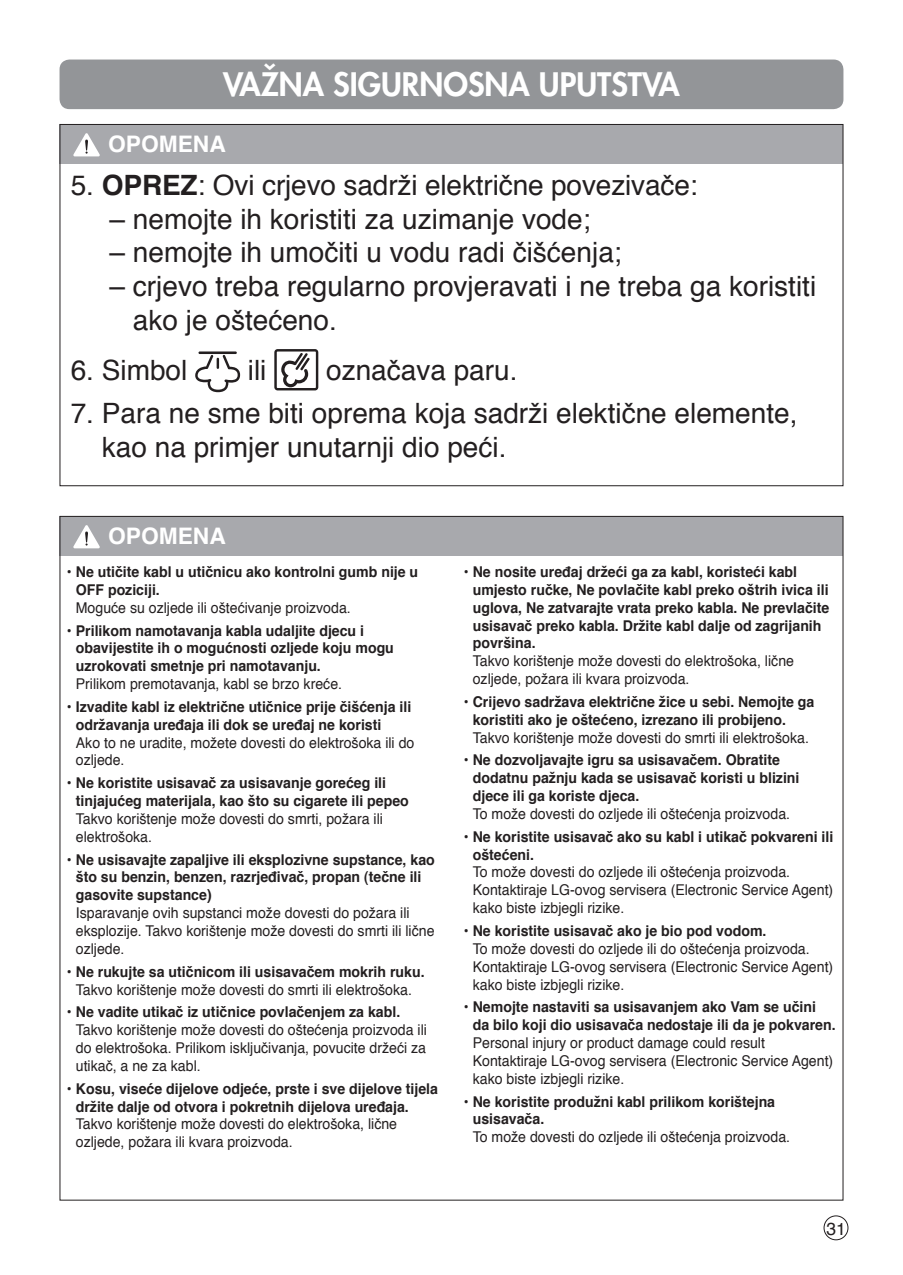
<style>
.page{position:relative;width:903px;height:1275px;background:#fff}
.page>*{position:absolute;margin:0;border:0;box-sizing:border-box;transform-origin:0 0}
.t1{font:800 31.5px "Futura";color:#fff}
.t2{font:28px/33.6px "Helvetica";color:#231f20}
.t3{font:700 22.75px "Helvetica";color:#fff}
.t4{font:17.5px "Helvetica";color:#231f20}
.t5{font:700 14.88px/17.8px "Helvetica";color:#231f20;scale:.95 1}
.t6{font:14.88px/17.8px "Helvetica";color:#231f20;scale:.95 1}
.s1{font-weight:700}
</style>
<div class="page">
<div style="left:823px;top:1215px;width:25px;height:25px;border:1px solid #231f20;border-radius:50%"></div>
<div style="left:60px;top:60px;width:783px;height:49px;background:#939598;border-radius:10px"></div>
<div style="left:60px;top:516px;width:783px;height:40px;background:#a8a9ad"></div>
<svg style="left:73px;top:525px;width:27px;height:23px"></svg>
<div style="left:60px;top:124px;width:783px;height:40px;background:#a8a9ad"></div>
<svg style="left:73px;top:133px;width:27px;height:23px"></svg>
<hr style="left:198px;top:351px;width:39px;height:3px;background:#231f20">
<svg style="left:195px;top:355px;width:45px;height:37px"></svg>
<svg style="left:274px;top:349px;width:44px;height:41px"></svg>
<h1 class="t1" style="left:223px;top:64px;width:458px">VAŽNA SIGURNOSNA UPUTSTVA</h1>
<h3 class="t3" style="left:108px;top:124px;width:119px">OPOMENA</h3>
<h2 class="t2" style="left:71px;top:168px;width:628px">5. <span class="s1">OPREZ</span>: Ovi crjevo sadrži električne povezivače:</h2>
<h2 class="t2" style="left:110px;top:201px;width:482px">– nemojte ih koristiti za uzimanje vode;</h2>
<h2 class="t2" style="left:110px;top:235px;width:513px">– nemojte ih umočiti u vodu radi čišćenja;</h2>
<h2 class="t2" style="left:133px;top:269px;width:685px;text-indent:-23px">– crjevo treba regularno provjeravati i ne treba ga koristiti ako je oštećeno.</h2>
<h2 class="t2" style="left:71px;top:352px;width:118px">6. Simbol</h2>
<h2 class="t2" style="left:248px;top:352px;width:20px">ili</h2>
<h2 class="t2" style="left:326px;top:352px;width:193px">označava paru.</h2>
<h2 class="t2" style="left:102px;top:396px;width:697px;text-indent:-31px">7. Para ne sme biti oprema koja sadrži elektične elemente, kao na primjer unutarnji dio peći.</h2>
<h3 class="t3" style="left:108px;top:516px;width:119px">OPOMENA</h3>
<p class="t5" style="left:76px;top:562px;width:362px;text-indent:-9px">• Ne utičite kabl u utičnicu ako kontrolni gumb nije u<br>OFF poziciji.</p>
<p class="t6" style="left:76px;top:598px;width:291px">Moguće su ozljede ili oštećivanje proizvoda.</p>
<p class="t5" style="left:76px;top:621px;width:336px;text-indent:-9px">• Prilikom namotavanja kabla udaljite djecu i obavijestite ih o mogućnosti ozljede koju mogu uzrokovati smetnje pri namotavanju.</p>
<p class="t6" style="left:76px;top:674px;width:282px">Prilikom premotavanja, kabl se brzo kreće.</p>
<p class="t5" style="left:76px;top:697px;width:355px;text-indent:-9px">• Izvadite kabl iz električne utičnice prije čišćenja ili održavanja uređaja ili dok se uređaj ne koristi</p>
<p class="t6" style="left:76px;top:733px;width:358px">Ako to ne uradite, možete dovesti do elektrošoka ili do ozljede.</p>
<p class="t5" style="left:76px;top:773px;width:352px;text-indent:-9px">• Ne koristite usisavač za usisavanje gorećeg ili tinjajućeg materijala, kao što su cigarete ili pepeo</p>
<p class="t6" style="left:76px;top:809px;width:325px">Takvo korištenje može dovesti do smrti, požara ili elektrošoka.</p>
<p class="t5" style="left:76px;top:850px;width:379px;text-indent:-9px">• Ne usisavajte zapaljive ili eksplozivne supstance, kao što su benzin, benzen, razrjeđivač, propan (tečne ili gasovite supstance)</p>
<p class="t6" style="left:76px;top:903px;width:379px">Isparavanje ovih supstanci može dovesti do požara ili eksplozije. Takvo korištenje može dovesti do smrti ili lične ozljede.</p>
<p class="t5" style="left:67px;top:962px;width:378px">• Ne rukujte sa utičnicom ili usisavačem mokrih ruku.</p>
<p class="t6" style="left:76px;top:980px;width:355px">Takvo korištenje može dovesti do smrti ili elektrošoka.</p>
<p class="t5" style="left:67px;top:1002px;width:352px">• Ne vadite utikač iz utičnice povlačenjem za kabl.</p>
<p class="t6" style="left:76px;top:1020px;width:371px;text-align:justify">Takvo korištenje može dovesti do oštećenja proizvoda ili do elektrošoka. Prilikom isključivanja, povucite držeći za utikač, a ne za kabl.</p>
<p class="t5" style="left:76px;top:1079px;width:383px;text-indent:-9px">• Kosu, viseće dijelove odjeće, prste i sve dijelove tijela držite dalje od otvora i pokretnih dijelova uređaja.</p>
<p class="t6" style="left:76px;top:1115px;width:340px">Takvo korištenje može dovesti do elektrošoka, lične ozljede, požara ili kvara proizvoda.</p>
<p class="t5" style="left:473px;top:562px;width:377px;text-indent:-9px">• Ne nosite uređaj držeći ga za kabl, koristeći kabl umjesto ručke, Ne povlačite kabl preko oštrih ivica ili uglova, Ne zatvarajte vrata preko kabla. Ne prevlačite usisavač preko kabla. Držite kabl dalje od zagrijanih površina.</p>
<p class="t6" style="left:473px;top:652px;width:340px">Takvo korištenje može dovesti do elektrošoka, lične ozljede, požara ili kvara proizvoda.</p>
<p class="t5" style="left:473px;top:692px;width:361px;text-indent:-9px">• Crijevo sadržava električne žice u sebi. Nemojte ga koristiti ako je oštećeno, izrezano ili probijeno.</p>
<p class="t6" style="left:473px;top:728px;width:355px">Takvo korištenje može dovesti do smrti ili elektrošoka.</p>
<p class="t5" style="left:473px;top:750px;width:345px;text-indent:-9px">• Ne dozvoljavajte igru sa usisavačem. Obratite dodatnu pažnju kada se usisavač koristi u blizini djece ili ga koriste djeca.</p>
<p class="t6" style="left:473px;top:804px;width:336px">To može dovesti do ozljede ili oštećenja proizvoda.</p>
<p class="t5" style="left:473px;top:827px;width:381px;text-indent:-9px">• Ne koristite usisavač ako su kabl i utikač pokvareni ili oštećeni.</p>
<p class="t6" style="left:473px;top:863px;width:381px">To može dovesti do ozljede ili oštećenja proizvoda.<br>Kontaktiraje LG-ovog servisera (Electronic Service Agent) kako biste izbjegli rizike.</p>
<p class="t5" style="left:464px;top:921px;width:320px">• Ne koristite usisavač ako je bio pod vodom.</p>
<p class="t6" style="left:473px;top:939px;width:381px">To može dovesti do ozljede ili do oštećenja proizvoda.<br>Kontaktiraje LG-ovog servisera (Electronic Service Agent) kako biste izbjegli rizike.</p>
<p class="t5" style="left:473px;top:997px;width:383px;text-indent:-9px">• Nemojte nastaviti sa usisavanjem ako Vam se učini da bilo koji dio usisavača nedostaje ili da je pokvaren.</p>
<p class="t6" style="left:473px;top:1033px;width:381px">Personal injury or product damage could result<br>Kontaktiraje LG-ovog servisera (Electronic Service Agent) kako biste izbjegli rizike.</p>
<p class="t5" style="left:473px;top:1091px;width:320px;text-indent:-9px">• Ne koristite produžni kabl prilikom korištejna usisavača.</p>
<p class="t6" style="left:473px;top:1128px;width:336px">To može dovesti do ozljede ili oštećenja proizvoda.</p>
<p class="t4" style="left:826px;top:1213px;width:21px">31</p>
</div>
